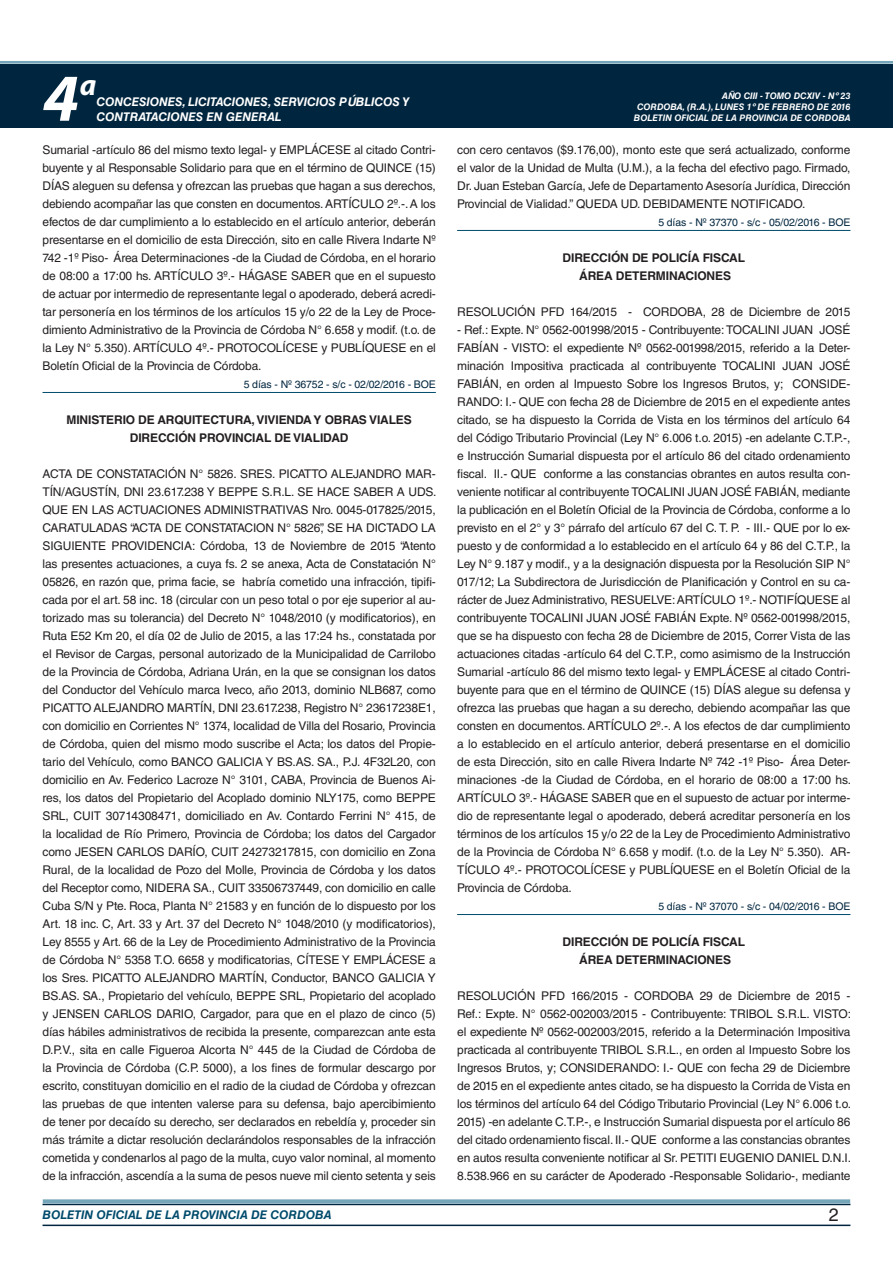
<style>
.page{position:relative;width:893px;height:1263px;background:#fff}
.page>*{position:absolute;margin:0;border:0;box-sizing:border-box;transform-origin:0 0}
.t1{font:italic 700 67.5px "Myriad Pro";color:#fff}
.t2{font:italic 700 30px "Myriad Pro";color:#fff}
.t3{font:18px "Helvetica LT Std";color:#231f20}
.TEXTO_BASE{font:12px/18px "Helvetica LT Std";letter-spacing:-.01em;color:#231f20;text-align:justify}
.RESUELVE{font:700 12px "Helvetica LT Std";letter-spacing:-.01em;color:#231f20}
.t4{font:italic 700 12px/14.4px "Helvetica LT Std";color:#fff}
.t5{font:italic 700 12px "Helvetica LT Std";color:#004b6c}
.FECHA_DE_VENCIMIENTO{font:10.5px "Helvetica LT Std";letter-spacing:-.01em;color:#00263f}
.t6{font:italic 700 9px/10.8px "Helvetica LT Std";color:#fff;text-align:right}
</style>
<div class="page">
<div style="left:0;top:61px;width:893px;height:6px;background:#fff;opacity:.75"></div>
<div style="left:0;top:64px;width:893px;height:64px;background:#00263f"></div>
<hr style="left:43px;top:1224px;width:807px;height:2px;background:#00263f">
<div style="left:42px;top:1198px;width:809px;height:8px;background:#fff;opacity:.75"></div>
<hr style="left:43px;top:392px;width:393px;height:1px;background:#004b6c">
<hr style="left:457px;top:230px;width:393px;height:1px;background:#004b6c">
<hr style="left:457px;top:914px;width:393px;height:1px;background:#004b6c">
<h1 class="t1" style="left:43px;top:54px;width:38px">4</h1>
<h2 class="t2" style="left:80px;top:66px;width:18px">a</h2>
<p class="t4" style="left:96px;top:95px;width:315px">CONCESIONES, LICITACIONES, SERVICIOS PÚBLICOS Y<br>CONTRATACIONES EN GENERAL</p>
<p class="TEXTO_BASE" style="left:43px;top:141px;width:395px">Sumarial -artículo 86 del mismo texto legal- y EMPLÁCESE al citado Contri&shy;buyente y al Responsable Solidario para que en el término de QUINCE (15)<br>DÍAS aleguen su defensa y ofrezcan las pruebas que hagan a sus derechos, debiendo acompañar las que consten en documentos. ARTÍCULO 2º.-. A los efectos de dar cumplimiento a lo establecido en el artículo anterior, deberán presentarse en el domicilio de esta Dirección, sito en calle Rivera Indarte Nº 742 -1º Piso- Área Determinaciones -de la Ciudad de Córdoba, en el horario de 08:00 a 17:00 hs. ARTÍCULO 3º.- HÁGASE SABER que en el supuesto de actuar por intermedio de representante legal o apoderado, deberá acredi&shy;tar personería en los términos de los artículos 15 y/o 22 de la Ley de Proce&shy;dimiento Administrativo de la Provincia de Córdoba N° 6.658 y modif. (t.o. de la Ley N° 5.350). ARTÍCULO 4º.- PROTOCOLÍCESE y PUBLÍQUESE en el Boletín Oficial de la Provincia de Córdoba.</p>
<p class="FECHA_DE_VENCIMIENTO" style="left:244px;top:378px;width:194px">5 días - Nº 36752 - s/c - 02/02/2016 - BOE</p>
<p class="RESUELVE" style="left:67px;top:412px;width:347px">MINISTERIO DE ARQUITECTURA, VIVIENDA Y OBRAS VIALES</p>
<p class="RESUELVE" style="left:130px;top:430px;width:220px">DIRECCIÓN PROVINCIAL DE VIALIDAD</p>
<p class="TEXTO_BASE" style="left:43px;top:465px;width:395px">ACTA DE CONSTATACIÓN N° 5826. SRES. PICATTO ALEJANDRO MAR-TÍN/AGUSTÍN, DNI 23.617.238 Y BEPPE S.R.L. SE HACE SABER A UDS.<br>QUE EN LAS ACTUACIONES ADMINISTRATIVAS Nro. 0045-017825/2015, CARATULADAS “ACTA DE CONSTATACION N° 5826”, SE HA DICTADO LA SIGUIENTE PROVIDENCIA: Córdoba, 13 de Noviembre de 2015 “Atento las presentes actuaciones, a cuya fs. 2 se anexa, Acta de Constatación N° 05826, en razón que, prima facie, se habría cometido una infracción, tipifi&shy;cada por el art. 58 inc. 18 (circular con un peso total o por eje superior al au&shy;torizado mas su tolerancia) del Decreto N° 1048/2010 (y modificatorios), en Ruta E52 Km 20, el día 02 de Julio de 2015, a las 17:24 hs., constatada por el Revisor de Cargas, personal autorizado de la Municipalidad de Carrilobo de la Provincia de Córdoba, Adriana Urán, en la que se consignan los datos del Conductor del Vehículo marca Iveco, año 2013, dominio NLB687, como PICATTO ALEJANDRO MARTÍN, DNI 23.617.238, Registro N° 23617238E1, con domicilio en Corrientes N° 1374, localidad de Villa del Rosario, Provincia de Córdoba, quien del mismo modo suscribe el Acta; los datos del Propie&shy;tario del Vehículo, como BANCO GALICIA Y BS.AS. SA., P.J. 4F32L20, con domicilio en Av. Federico Lacroze N° 3101, CABA, Provincia de Buenos Ai&shy;res, los datos del Propietario del Acoplado dominio NLY175, como BEPPE SRL, CUIT 30714308471, domiciliado en Av. Contardo Ferrini N° 415, de la localidad de Río Primero, Provincia de Córdoba; los datos del Cargador como JESEN CARLOS DARÍO, CUIT 24273217815, con domicilio en Zona Rural, de la localidad de Pozo del Molle, Provincia de Córdoba y los datos del Receptor como, NIDERA SA., CUIT 33506737449, con domicilio en calle Cuba S/N y Pte. Roca, Planta N° 21583 y en función de lo dispuesto por los Art. 18 inc. C, Art. 33 y Art. 37 del Decreto N° 1048/2010 (y modificatorios), Ley 8555 y Art. 66 de la Ley de Procedimiento Administrativo de la Provincia de Córdoba N° 5358 T.O. 6658 y modificatorias, CÍTESE Y EMPLÁCESE a los Sres. PICATTO ALEJANDRO MARTÍN, Conductor, BANCO GALICIA Y BS.AS. SA., Propietario del vehículo, BEPPE SRL, Propietario del acoplado y JENSEN CARLOS DARIO, Cargador, para que en el plazo de cinco (5) días hábiles administrativos de recibida la presente, comparezcan ante esta D.P.V., sita en calle Figueroa Alcorta N° 445 de la Ciudad de Córdoba de la Provincia de Córdoba (C.P. 5000), a los fines de formular descargo por escrito, constituyan domicilio en el radio de la ciudad de Córdoba y ofrezcan las pruebas de que intenten valerse para su defensa, bajo apercibimiento de tener por decaído su derecho, ser declarados en rebeldía y, proceder sin más trámite a dictar resolución declarándolos responsables de la infracción cometida y condenarlos al pago de la multa, cuyo valor nominal, al momento de la infracción, ascendía a la suma de pesos nueve mil ciento setenta y seis</p>
<p class="t6" style="left:637px;top:91px;width:215px">AÑO CIII - TOMO DCXIV - Nº 23<br>CORDOBA, (R.A.), LUNES 1º DE FEBRERO DE 2016</p>
<p class="t6" style="left:634px;top:112px;width:218px">BOLETIN OFICIAL DE LA PROVINCIA DE CORDOBA</p>
<p class="TEXTO_BASE" style="left:457px;top:141px;width:395px">con cero centavos ($9.176,00), monto este que será actualizado, conforme el valor de la Unidad de Multa (U.M.), a la fecha del efectivo pago. Firmado, Dr. Juan Esteban García, Jefe de Departamento Asesoría Jurídica, Dirección Provincial de Vialidad.” QUEDA UD. DEBIDAMENTE NOTIFICADO.</p>
<p class="FECHA_DE_VENCIMIENTO" style="left:658px;top:216px;width:194px">5 días - Nº 37370 - s/c - 05/02/2016 - BOE</p>
<p class="RESUELVE" style="left:563px;top:250px;width:184px">DIRECCIÓN DE POLICÍA FISCAL</p>
<p class="RESUELVE" style="left:579px;top:268px;width:153px">ÁREA DETERMINACIONES</p>
<p class="TEXTO_BASE" style="left:457px;top:303px;width:395px">RESOLUCIÓN PFD 164/2015 - CORDOBA, 28 de Diciembre de 2015</p>
<p class="TEXTO_BASE" style="left:457px;top:321px;width:396px">- Ref.: Expte. N° 0562-001998/2015 - Contribuyente: TOCALINI JUAN JOSÉ FABÍAN - VISTO: el expediente Nº 0562-001998/2015, referido a la Deter&shy;minación Impositiva practicada al contribuyente TOCALINI JUAN JOSÉ FABIÁN, en orden al Impuesto Sobre los Ingresos Brutos, y; CONSIDE-RANDO: I.- QUE con fecha 28 de Diciembre de 2015 en el expediente antes citado, se ha dispuesto la Corrida de Vista en los términos del artículo 64 del Código Tributario Provincial (Ley N° 6.006 t.o. 2015) -en adelante C.T.P.-, e Instrucción Sumarial dispuesta por el artículo 86 del citado ordenamiento fiscal. II.- QUE conforme a las constancias obrantes en autos resulta con&shy;veniente notificar al contribuyente TOCALINI JUAN JOSÉ FABIÁN, mediante la publicación en el Boletín Oficial de la Provincia de Córdoba, conforme a lo previsto en el 2° y 3° párrafo del artículo 67 del C. T. P. - III.- QUE por lo ex&shy;puesto y de conformidad a lo establecido en el artículo 64 y 86 del C.T.P., la Ley N° 9.187 y modif., y a la designación dispuesta por la Resolución SIP N° 017/12; La Subdirectora de Jurisdicción de Planificación y Control en su ca&shy;rácter de Juez Administrativo, RESUELVE: ARTÍCULO 1º.- NOTIFÍQUESE al contribuyente TOCALINI JUAN JOSÉ FABIÁN Expte. Nº 0562-001998/2015, que se ha dispuesto con fecha 28 de Diciembre de 2015, Correr Vista de las actuaciones citadas -artículo 64 del C.T.P., como asimismo de la Instrucción Sumarial -artículo 86 del mismo texto legal- y EMPLÁCESE al citado Contri&shy;buyente para que en el término de QUINCE (15) DÍAS alegue su defensa y ofrezca las pruebas que hagan a su derecho, debiendo acompañar las que consten en documentos. ARTÍCULO 2º.-. A los efectos de dar cumplimiento a lo establecido en el artículo anterior, deberá presentarse en el domicilio de esta Dirección, sito en calle Rivera Indarte Nº 742 -1º Piso- Área Deter&shy;minaciones -de la Ciudad de Córdoba, en el horario de 08:00 a 17:00 hs.<br>ARTÍCULO 3º.- HÁGASE SABER que en el supuesto de actuar por interme&shy;dio de representante legal o apoderado, deberá acreditar personería en los términos de los artículos 15 y/o 22 de la Ley de Procedimiento Administrativo de la Provincia de Córdoba N° 6.658 y modif. (t.o. de la Ley N° 5.350). AR-TÍCULO 4º.- PROTOCOLÍCESE y PUBLÍQUESE en el Boletín Oficial de la Provincia de Córdoba.</p>
<p class="FECHA_DE_VENCIMIENTO" style="left:658px;top:900px;width:194px">5 días - Nº 37070 - s/c - 04/02/2016 - BOE</p>
<p class="RESUELVE" style="left:563px;top:934px;width:184px">DIRECCIÓN DE POLICÍA FISCAL</p>
<p class="RESUELVE" style="left:579px;top:952px;width:153px">ÁREA DETERMINACIONES</p>
<p class="TEXTO_BASE" style="left:457px;top:987px;width:396px">RESOLUCIÓN PFD 166/2015 - CORDOBA 29 de Diciembre de 2015 - Ref.: Expte. N° 0562-002003/2015 - Contribuyente: TRIBOL S.R.L. VISTO: el expediente Nº 0562-002003/2015, referido a la Determinación Impositiva practicada al contribuyente TRIBOL S.R.L., en orden al Impuesto Sobre los Ingresos Brutos, y; CONSIDERANDO: I.- QUE con fecha 29 de Diciembre de 2015 en el expediente antes citado, se ha dispuesto la Corrida de Vista en los términos del artículo 64 del Código Tributario Provincial (Ley N° 6.006 t.o.<br>2015) -en adelante C.T.P.-, e Instrucción Sumarial dispuesta por el artículo 86 del citado ordenamiento fiscal. II.- QUE conforme a las constancias obrantes en autos resulta conveniente notificar al Sr. PETITI EUGENIO DANIEL D.N.I.<br>8.538.966 en su carácter de Apoderado -Responsable Solidario-, mediante</p>
<p class="t5" style="left:43px;top:1208px;width:290px">BOLETIN OFICIAL DE LA PROVINCIA DE CORDOBA</p>
<p class="t3" style="left:829px;top:1204px;width:12px">2</p>
</div>
